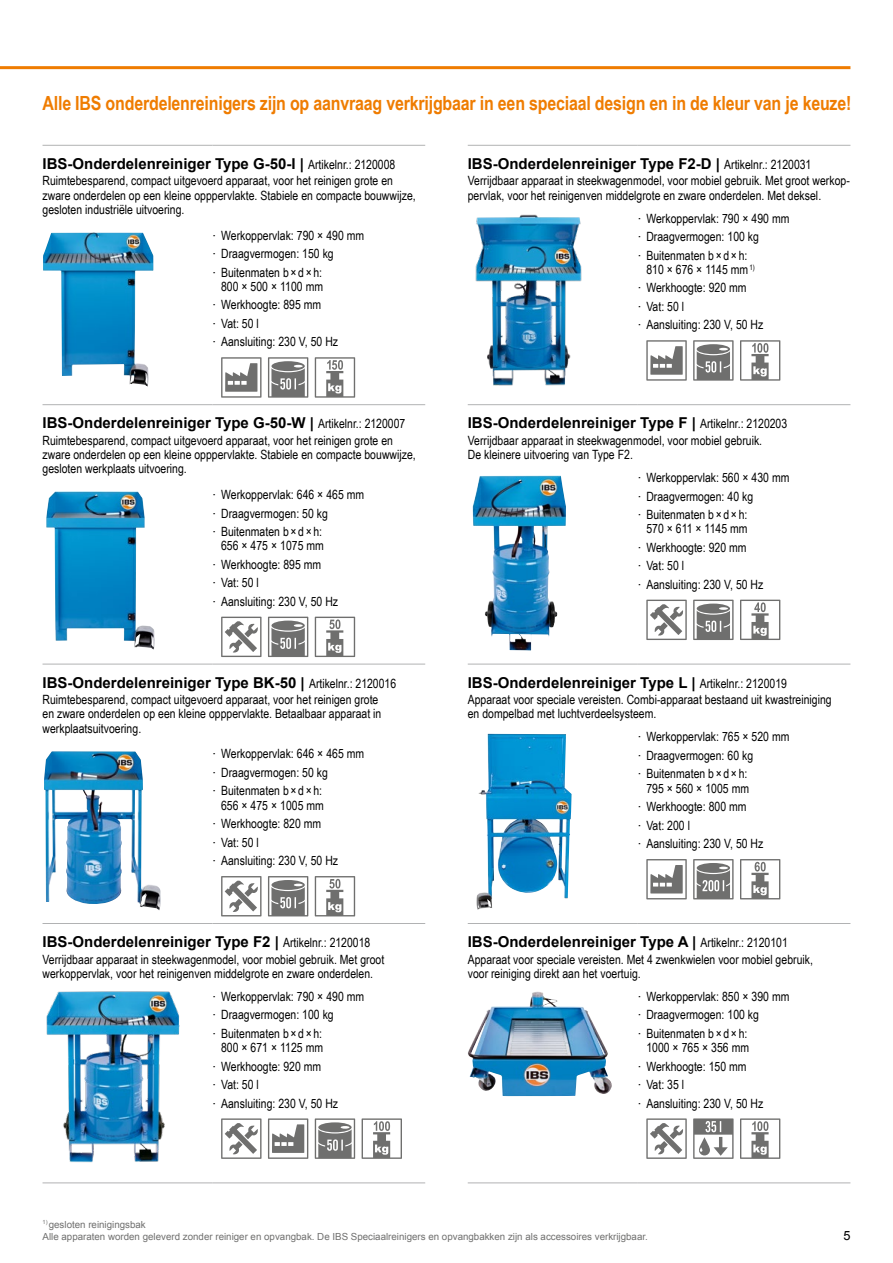
<style>
.page{position:relative;width:893px;height:1263px;background:#fff}
.page>*{position:absolute;margin:0;border:0;box-sizing:border-box;transform-origin:0 0}
.t1{font:700 19.5px "Arial Narrow";letter-spacing:-.01em;color:#ef7c00}
.t2{font:700 15px "Arial";color:#000}
.t3{font:12.75px/18.5px "Arial Narrow";color:#000}
.t4{font:12.75px "Arial";color:#000}
.t5{font:9.75px/12px "Arial";color:#6f6f6e}
.s1{font-family:"Arial Narrow";font-weight:400;font-size:12.75px}
.s2{font-family:"Arial"}
</style>
<div class="page">
<hr style="left:43px;top:145px;width:170px;height:1px;background:#b1b2b3">
<hr style="left:213px;top:145px;width:212px;height:1px;background:#b1b2b3">
<hr style="left:43px;top:404px;width:170px;height:1px;background:#b1b2b3">
<hr style="left:213px;top:404px;width:212px;height:1px;background:#b1b2b3">
<hr style="left:43px;top:664px;width:170px;height:1px;background:#b1b2b3">
<hr style="left:213px;top:664px;width:212px;height:1px;background:#b1b2b3">
<hr style="left:43px;top:923px;width:170px;height:1px;background:#b1b2b3">
<hr style="left:213px;top:923px;width:212px;height:1px;background:#b1b2b3">
<hr style="left:43px;top:1182px;width:170px;height:1px;background:#b1b2b3">
<hr style="left:213px;top:1182px;width:212px;height:1px;background:#b1b2b3">
<img style="left:43px;top:232px;width:110px;height:155px">
<svg style="left:221px;top:357px;width:40px;height:41px"></svg>
<svg style="left:268px;top:357px;width:40px;height:41px"></svg>
<svg style="left:315px;top:357px;width:40px;height:41px"></svg>
<img style="left:46px;top:491px;width:109px;height:159px">
<svg style="left:221px;top:617px;width:40px;height:40px"></svg>
<svg style="left:268px;top:617px;width:40px;height:40px"></svg>
<svg style="left:315px;top:617px;width:40px;height:40px"></svg>
<img style="left:44px;top:751px;width:117px;height:159px">
<svg style="left:221px;top:876px;width:40px;height:40px"></svg>
<svg style="left:268px;top:876px;width:40px;height:40px"></svg>
<svg style="left:315px;top:876px;width:40px;height:40px"></svg>
<img style="left:46px;top:991px;width:134px;height:171px">
<svg style="left:221px;top:1118px;width:40px;height:41px"></svg>
<svg style="left:268px;top:1118px;width:40px;height:41px"></svg>
<svg style="left:315px;top:1118px;width:40px;height:41px;background:#979797"></svg>
<svg style="left:362px;top:1118px;width:40px;height:41px"></svg>
<hr style="left:468px;top:145px;width:170px;height:1px;background:#b1b2b3">
<hr style="left:638px;top:145px;width:212px;height:1px;background:#b1b2b3">
<hr style="left:468px;top:404px;width:170px;height:1px;background:#b1b2b3">
<hr style="left:638px;top:404px;width:212px;height:1px;background:#b1b2b3">
<hr style="left:468px;top:664px;width:170px;height:1px;background:#b1b2b3">
<hr style="left:638px;top:664px;width:212px;height:1px;background:#b1b2b3">
<hr style="left:468px;top:923px;width:170px;height:1px;background:#b1b2b3">
<hr style="left:638px;top:923px;width:212px;height:1px;background:#b1b2b3">
<hr style="left:468px;top:1182px;width:170px;height:1px;background:#b1b2b3">
<hr style="left:638px;top:1182px;width:212px;height:1px;background:#b1b2b3">
<img style="left:475px;top:214px;width:107px;height:172px">
<svg style="left:646px;top:340px;width:41px;height:41px"></svg>
<svg style="left:693px;top:340px;width:41px;height:41px"></svg>
<svg style="left:740px;top:340px;width:40px;height:41px"></svg>
<img style="left:473px;top:476px;width:88px;height:174px">
<svg style="left:646px;top:600px;width:41px;height:40px"></svg>
<svg style="left:693px;top:600px;width:41px;height:40px"></svg>
<svg style="left:740px;top:600px;width:40px;height:40px"></svg>
<img style="left:476px;top:734px;width:85px;height:176px">
<svg style="left:646px;top:859px;width:41px;height:40px"></svg>
<svg style="left:693px;top:859px;width:41px;height:40px"></svg>
<svg style="left:740px;top:859px;width:40px;height:40px"></svg>
<img style="left:468px;top:991px;width:144px;height:105px">
<svg style="left:646px;top:1118px;width:41px;height:41px"></svg>
<svg style="left:693px;top:1118px;width:41px;height:41px"></svg>
<svg style="left:740px;top:1118px;width:40px;height:41px"></svg>
<hr style="left:0;top:66px;width:850px;height:3px;background:#ef7c00">
<h1 class="t1" style="left:43px;top:89px;width:810px">Alle IBS onderdelenreinigers zijn op aanvraag verkrijgbaar in een speciaal design en in de kleur van je keuze!</h1>
<p class="t2" style="left:43px;top:153px;width:354px">IBS-Onderdelenreiniger Type G-50-I | <span class="s1">Artikelnr.: 2120008</span></p>
<p class="t3" style="left:43px;top:173px;width:375px;line-height:14.2px">Ruimtebesparend, compact uitgevoerd apparaat, voor het reinigen grote en zware onderdelen op een kleine opppervlakte. Stabiele en compacte bouwwijze, gesloten industriële uitvoering.</p>
<p class="t3" style="left:213px;top:225px;width:153px"><span class="s2">∙</span> Werkoppervlak: 790 × 490 mm <span class="s2">∙</span> Draagvermogen: 150 kg<br><span class="s2">∙</span> Buitenmaten b × d × h:</p>
<p class="t3" style="left:213px;top:277px;width:127px;text-indent:9px">800 × 500 × 1100 mm<br><span class="s2">∙</span> Werkhoogte: 895 mm<br><span class="s2">∙</span> Vat: 50 l<br><span class="s2">∙</span> Aansluiting: 230 V, 50 Hz</p>
<p class="t2" style="left:43px;top:412px;width:364px">IBS-Onderdelenreiniger Type G-50-W | <span class="s1">Artikelnr.: 2120007</span></p>
<p class="t3" style="left:43px;top:433px;width:375px;line-height:14.2px">Ruimtebesparend, compact uitgevoerd apparaat, voor het reinigen grote en zware onderdelen op een kleine opppervlakte. Stabiele en compacte bouwwijze, gesloten werkplaats uitvoering.</p>
<p class="t3" style="left:213px;top:485px;width:153px"><span class="s2">∙</span> Werkoppervlak: 646 × 465 mm <span class="s2">∙</span> Draagvermogen: 50 kg<br><span class="s2">∙</span> Buitenmaten b × d × h:</p>
<p class="t3" style="left:213px;top:536px;width:127px;text-indent:9px">656 × 475 × 1075 mm<br><span class="s2">∙</span> Werkhoogte: 895 mm<br><span class="s2">∙</span> Vat: 50 l<br><span class="s2">∙</span> Aansluiting: 230 V, 50 Hz</p>
<p class="t2" style="left:43px;top:672px;width:355px">IBS-Onderdelenreiniger Type BK-50 | <span class="s1">Artikelnr.: 2120016</span></p>
<p class="t3" style="left:43px;top:692px;width:340px;line-height:14.2px">Ruimtebesparend, compact uitgevoerd apparaat, voor het reinigen grote en zware onderdelen op een kleine opppervlakte. Betaalbaar apparaat in werkplaatsuitvoering.</p>
<p class="t3" style="left:213px;top:744px;width:153px"><span class="s2">∙</span> Werkoppervlak: 646 × 465 mm <span class="s2">∙</span> Draagvermogen: 50 kg<br><span class="s2">∙</span> Buitenmaten b × d × h:</p>
<p class="t3" style="left:213px;top:795px;width:127px;text-indent:9px">656 × 475 × 1005 mm<br><span class="s2">∙</span> Werkhoogte: 820 mm<br><span class="s2">∙</span> Vat: 50 l<br><span class="s2">∙</span> Aansluiting: 230 V, 50 Hz</p>
<p class="t2" style="left:43px;top:931px;width:329px">IBS-Onderdelenreiniger Type F2 | <span class="s1">Artikelnr.: 2120018</span></p>
<p class="t3" style="left:43px;top:951px;width:343px;line-height:14.2px">Verrijdbaar apparaat in steekwagenmodel, voor mobiel gebruik. Met groot werkoppervlak, voor het reinigenven middelgrote en zware onderdelen.</p>
<p class="t3" style="left:213px;top:987px;width:153px"><span class="s2">∙</span> Werkoppervlak: 790 × 490 mm <span class="s2">∙</span> Draagvermogen: 100 kg<br><span class="s2">∙</span> Buitenmaten b × d × h:</p>
<p class="t3" style="left:213px;top:1038px;width:127px;text-indent:9px">800 × 671 × 1125 mm<br><span class="s2">∙</span> Werkhoogte: 920 mm<br><span class="s2">∙</span> Vat: 50 l<br><span class="s2">∙</span> Aansluiting: 230 V, 50 Hz</p>
<p class="t2" style="left:468px;top:153px;width:345px">IBS-Onderdelenreiniger Type F2-D | <span class="s1">Artikelnr.: 2120031</span></p>
<p class="t3" style="left:468px;top:173px;width:384px;line-height:14.2px">Verrijdbaar apparaat in steekwagenmodel, voor mobiel gebruik. Met groot werkop&shy;pervlak, voor het reinigenven middelgrote en zware onderdelen. Met deksel.</p>
<p class="t3" style="left:638px;top:208px;width:153px"><span class="s2">∙</span> Werkoppervlak: 790 × 490 mm <span class="s2">∙</span> Draagvermogen: 100 kg<br><span class="s2">∙</span> Buitenmaten b × d × h:</p>
<p class="t3" style="left:638px;top:260px;width:127px;text-indent:9px">810 × 676 × 1145 mm<sup>1)<br></sup><span class="s2">∙</span> Werkhoogte: 920 mm<br><span class="s2">∙</span> Vat: 50 l<br><span class="s2">∙</span> Aansluiting: 230 V, 50 Hz</p>
<p class="t2" style="left:468px;top:412px;width:321px">IBS-Onderdelenreiniger Type F | <span class="s1">Artikelnr.: 2120203</span></p>
<p class="t3" style="left:468px;top:433px;width:296px;line-height:14.2px">Verrijdbaar apparaat in steekwagenmodel, voor mobiel gebruik.<br>De kleinere uitvoering van Type F2.</p>
<p class="t3" style="left:638px;top:468px;width:153px"><span class="s2">∙</span> Werkoppervlak: 560 × 430 mm <span class="s2">∙</span> Draagvermogen: 40 kg<br><span class="s2">∙</span> Buitenmaten b × d × h:</p>
<p class="t3" style="left:638px;top:519px;width:127px;text-indent:9px">570 × 611 × 1145 mm<br><span class="s2">∙</span> Werkhoogte: 920 mm<br><span class="s2">∙</span> Vat: 50 l<br><span class="s2">∙</span> Aansluiting: 230 V, 50 Hz</p>
<p class="t2" style="left:468px;top:672px;width:321px">IBS-Onderdelenreiniger Type L | <span class="s1">Artikelnr.: 2120019</span></p>
<p class="t3" style="left:468px;top:692px;width:365px;line-height:14.2px">Apparaat voor speciale vereisten. Combi-apparaat bestaand uit kwastreiniging en dompelbad met luchtverdeelsysteem.</p>
<p class="t3" style="left:638px;top:727px;width:153px"><span class="s2">∙</span> Werkoppervlak: 765 × 520 mm <span class="s2">∙</span> Draagvermogen: 60 kg<br><span class="s2">∙</span> Buitenmaten b × d × h:</p>
<p class="t3" style="left:638px;top:778px;width:127px;text-indent:9px">795 × 560 × 1005 mm<br><span class="s2">∙</span> Werkhoogte: 800 mm<br><span class="s2">∙</span> Vat: 200 l<br><span class="s2">∙</span> Aansluiting: 230 V, 50 Hz</p>
<p class="t2" style="left:468px;top:931px;width:322px">IBS-Onderdelenreiniger Type A | <span class="s1">Artikelnr.: 2120101</span></p>
<p class="t3" style="left:468px;top:951px;width:347px;line-height:14.2px">Apparaat voor speciale vereisten. Met 4 zwenkwielen voor mobiel gebruik, voor reiniging direkt aan het voertuig.</p>
<p class="t3" style="left:638px;top:987px;width:153px"><span class="s2">∙</span> Werkoppervlak: 850 × 390 mm <span class="s2">∙</span> Draagvermogen: 100 kg<br><span class="s2">∙</span> Buitenmaten b × d × h:</p>
<p class="t3" style="left:638px;top:1038px;width:127px;text-indent:9px">1000 × 765 × 356 mm<br><span class="s2">∙</span> Werkhoogte: 150 mm<br><span class="s2">∙</span> Vat: 35 l<br><span class="s2">∙</span> Aansluiting: 230 V, 50 Hz</p>
<p class="t5" style="left:43px;top:1218px;width:607px"><sup>1)</sup> gesloten reinigingsbak<br>Alle apparaten worden geleverd zonder reiniger en opvangbak. De IBS Speciaalreinigers en opvangbakken zijn als accessoires verkrijgbaar.</p>
<p class="t4" style="left:843px;top:1227px;width:9px">5</p>
</div>
